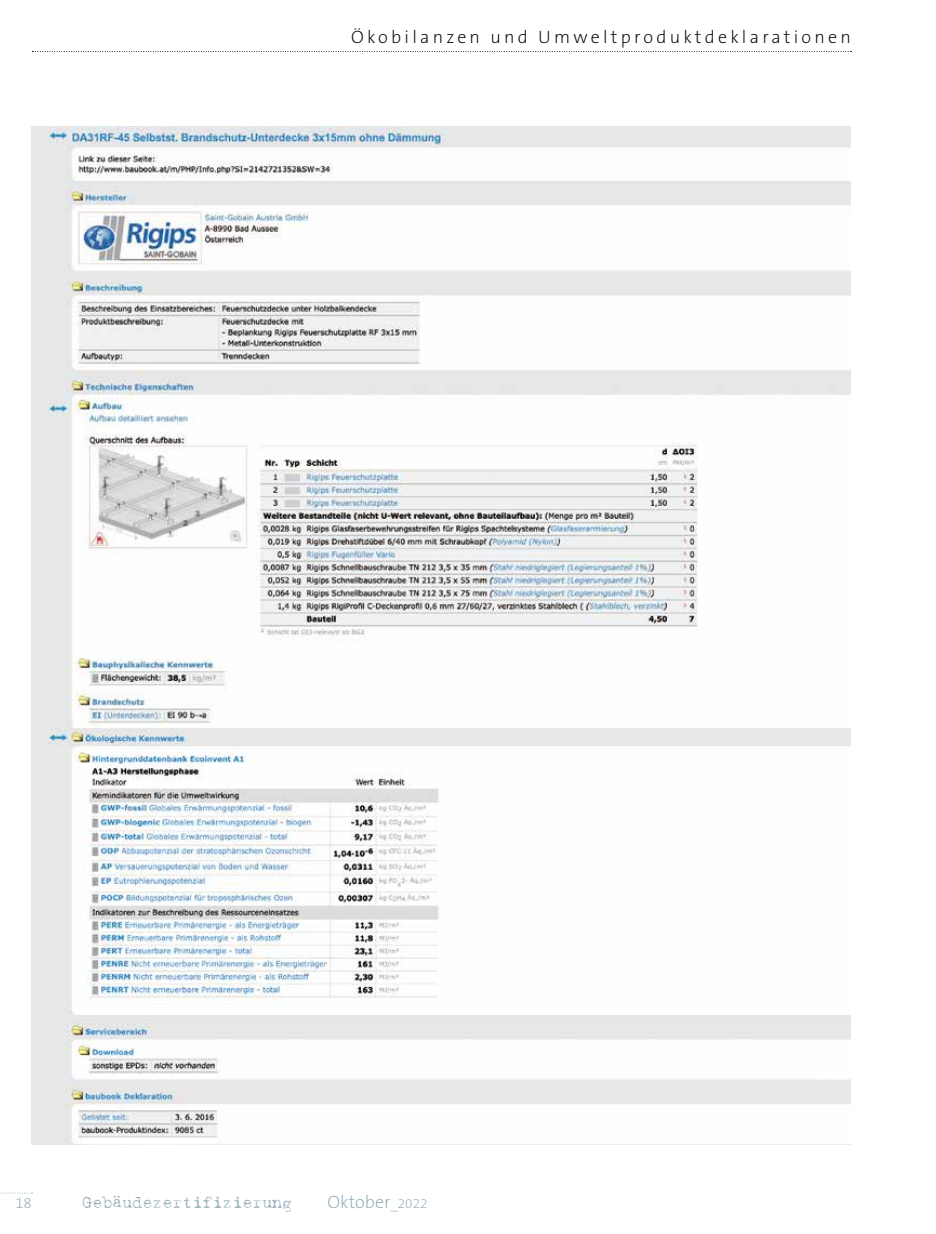
<style>
.page{position:relative;width:936px;height:1234px;background:#fff}
.page>*{position:absolute;margin:0;border:0;box-sizing:border-box;transform-origin:0 0}
.t1{font:200 18px "The Sans B2";letter-spacing:.18em;color:#000}
.t2{font:200 18px "The Sans B2";color:#92abb7}
.t3{font:16.5px "Harting";color:#92abb7}
.t4{font:200 15px "The Sans B2";color:#92abb7}
.s1{font-size:13.5px}
</style>
<div class="page">
<svg style="left:32px;top:51px;width:819px;height:1px"></svg>
<svg style="left:1px;top:1192px;width:32px;height:1px"></svg>
<img style="left:32px;top:126px;width:818px;height:273px">
<img style="left:32px;top:399px;width:666px;height:329px">
<img style="left:32px;top:728px;width:818px;height:415px">
<p class="t1" style="left:351px;top:27px;width:501px">Ökobilanzen und Umweltproduktdeklarationen</p>
<p class="t4" style="left:15px;top:1194px;width:18px">18</p>
<p class="t3" style="left:83px;top:1194px;width:211px">Gebaudezertifizierung</p>
<p class="t2" style="left:327px;top:1192px;width:101px">Oktober<span class="s1">_2022</span></p>
</div>
